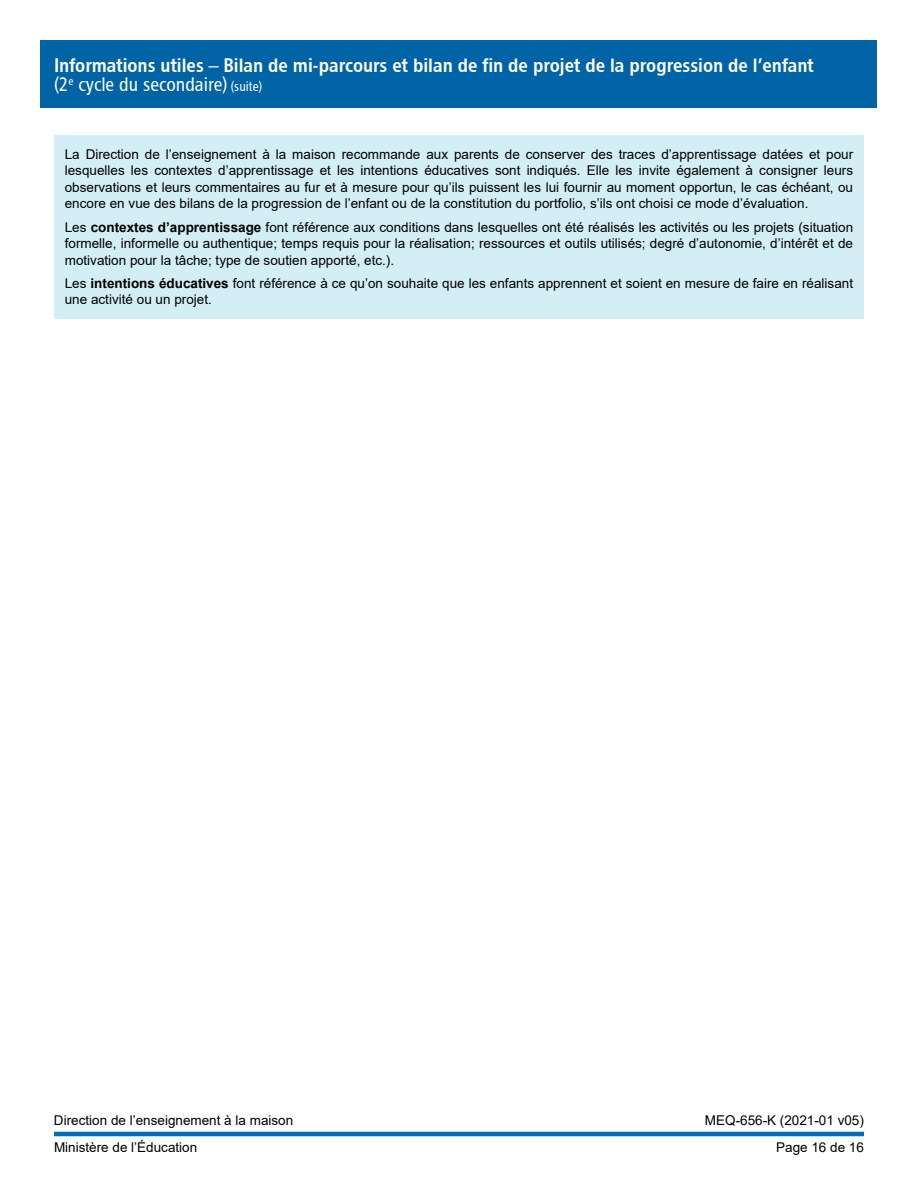
<style>
.page{position:relative;width:918px;height:1188px;background:#fff}
.page>*{position:absolute;margin:0;border:0;box-sizing:border-box;transform-origin:0 0}
.t1{font:19.5px "Chaloult Cond Demi Gras Normal";color:#fff}
.t2{font:19.5px "Chaloult Cond Normal";color:#fff}
.t3{font:13.5px/16.5px "Arial";color:#000;text-align:justify}
.t4{font:13.5px "Arial";color:#000}
.s1{font-size:13.5px}
.s2{font-weight:700}
</style>
<div class="page">
<hr style="left:54px;top:1132px;width:810px;height:4px;background:#006bb7">
<div style="left:54px;top:135px;width:810px;height:184px;background:#d3eef5"></div>
<div style="left:40px;top:40px;width:838px;height:68px;background:#0063a6"></div>
<h1 class="t1" style="left:54px;top:53px;width:761px">Informations utiles – Bilan de mi-parcours et bilan de fin de projet de la progression de l’enfant</h1>
<h1 class="t2" style="left:54px;top:73px;width:210px">(2<sup>e</sup> cycle du secondaire) <span class="s1">(suite)</span></h1>
<p class="t3" style="left:65px;top:146px;width:790px">La Direction de l’enseignement à la maison recommande aux parents de conserver des traces d’apprentissage datées et pour lesquelles les contextes d’apprentissage et les intentions éducatives sont indiqués. Elle les invite également à consigner leurs observations et leurs commentaires au fur et à mesure pour qu’ils puissent les lui fournir au moment opportun, le cas échéant, ou encore en vue des bilans de la progression de l’enfant ou de la constitution du portfolio, s’ils ont choisi ce mode d’évaluation.</p>
<p class="t3" style="left:65px;top:219px;width:790px">Les <span class="s2">contextes d’apprentissage</span> font référence aux conditions dans lesquelles ont été réalisés les activités ou les projets (situation formelle, informelle ou authentique; temps requis pour la réalisation; ressources et outils utilisés; degré d’autonomie, d’intérêt et de motivation pour la tâche; type de soutien apporté, etc.).</p>
<p class="t3" style="left:65px;top:275px;width:790px">Les <span class="s2">intentions éducatives</span> font référence à ce qu’on souhaite que les enfants apprennent et soient en mesure de faire en réalisant une activité ou un projet.</p>
<p class="t3" style="left:54px;top:1112px;width:241px">Direction de l’enseignement à la maison</p>
<p class="t4" style="left:705px;top:1111px;width:161px">MEQ-656-K (2021-01 v05)</p>
<p class="t3" style="left:54px;top:1139px;width:145px">Ministère de l’Éducation</p>
<p class="t3" style="left:776px;top:1139px;width:89px">Page 16 de 16</p>
</div>
